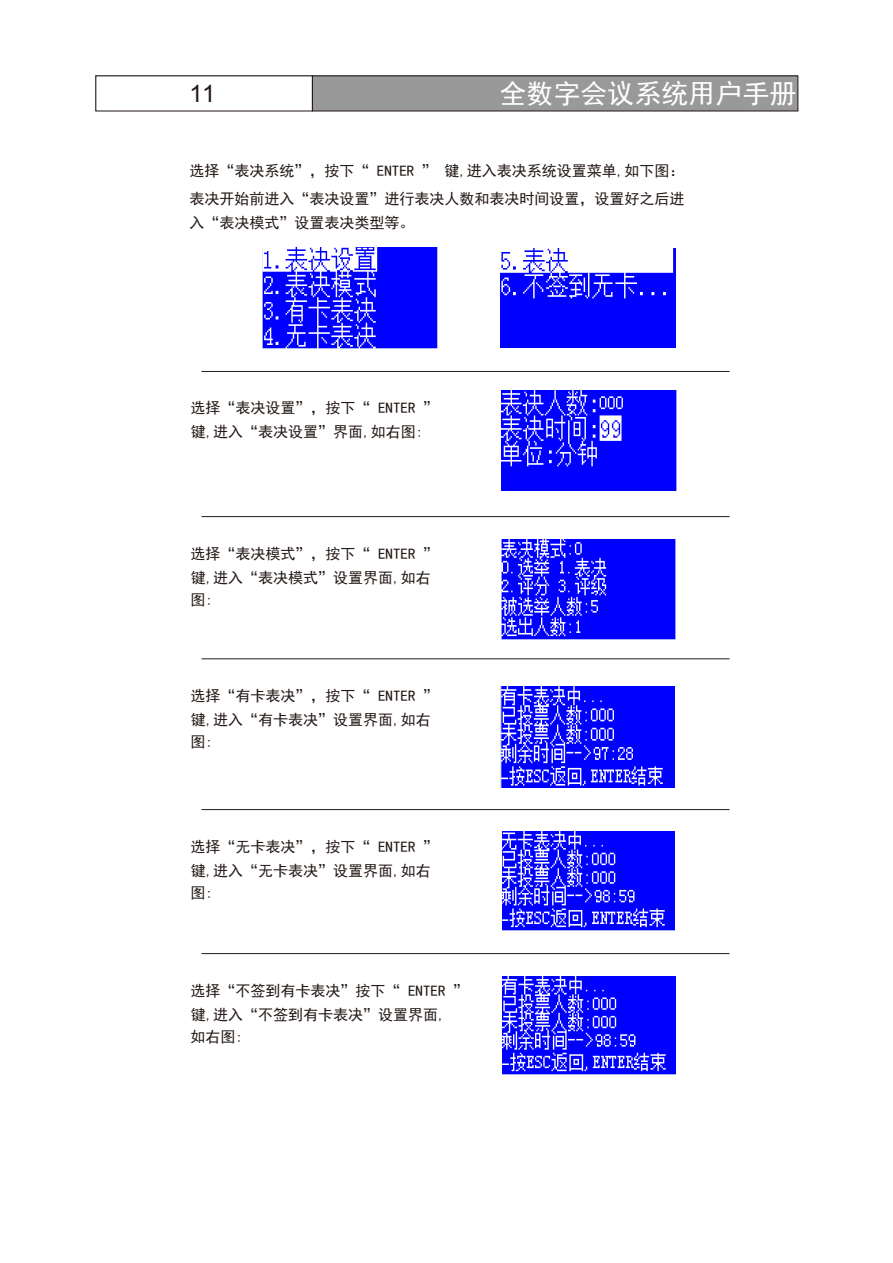
<style>
.page{position:relative;width:893px;height:1263px;background:#fff}
.page>*{position:absolute;margin:0;border:0;box-sizing:border-box;transform-origin:0 0}
.t1{font:27px "Sim Hei";color:#fff}
.t2{font:24px "Arial";color:#231916}
.t3{font:15px/24px "Sim Hei";color:#231916}
</style>
<div class="page">
<div style="left:96px;top:76px;width:702px;height:35px;background:#999"></div>
<svg style="left:95px;top:75px;width:218px;height:37px;background:#f0f0f0"></svg>
<div style="left:312px;top:75px;width:486px;height:36px;border:1px solid #231916"></div>
<hr style="left:202px;top:371px;width:527px;height:1px;background:#231916">
<img style="left:262px;top:248px;width:176px;height:100px">
<img style="left:501px;top:248px;width:175px;height:100px">
<hr style="left:202px;top:516px;width:527px;height:1px;background:#231916">
<img style="left:502px;top:391px;width:175px;height:100px">
<img style="left:501px;top:539px;width:175px;height:100px">
<hr style="left:202px;top:658px;width:527px;height:1px;background:#231916">
<img style="left:502px;top:976px;width:173px;height:99px">
<hr style="left:202px;top:809px;width:527px;height:1px;background:#231916">
<img style="left:502px;top:832px;width:172px;height:99px">
<img style="left:500px;top:686px;width:174px;height:101px">
<hr style="left:202px;top:953px;width:527px;height:1px;background:#231916">
<h2 class="t2" style="left:189px;top:85px;width:28px">11</h2>
<h1 class="t1" style="left:499px;top:80px;width:298px">全数字会议系统用户手册</h1>
<p class="t3" style="left:189px;top:157px;width:496px;line-height:27.6px">选择“表决系统”，按下“ ENTER ” 键,进入表决系统设置菜单,如下图：表决开始前进入“表决设置”进行表决人数和表决时间设置，设置好之后进</p>
<p class="t3" style="left:189px;top:210px;width:226px">入“表决模式”设置表决类型等。</p>
<p class="t3" style="left:191px;top:396px;width:249px">选择“表决设置”，按下“ ENTER ”键,进入“表决设置”界面,如右图:</p>
<p class="t3" style="left:191px;top:541px;width:249px">选择“表决模式”，按下“ ENTER ”键,进入“表决模式”设置界面,如右</p>
<p class="t3" style="left:190px;top:587px;width:24px">图:</p>
<p class="t3" style="left:191px;top:683px;width:249px">选择“有卡表决”，按下“ ENTER ”键,进入“有卡表决”设置界面,如右</p>
<p class="t3" style="left:190px;top:730px;width:24px">图:</p>
<p class="t3" style="left:191px;top:834px;width:249px">选择“无卡表决”，按下“ ENTER ”键,进入“无卡表决”设置界面,如右</p>
<p class="t3" style="left:190px;top:880px;width:24px">图:</p>
<p class="t3" style="left:191px;top:978px;width:279px">选择“不签到有卡表决”按下“ ENTER ”键,进入“不签到有卡表决”设置界面,</p>
<p class="t3" style="left:190px;top:1024px;width:54px">如右图:</p>
</div>
